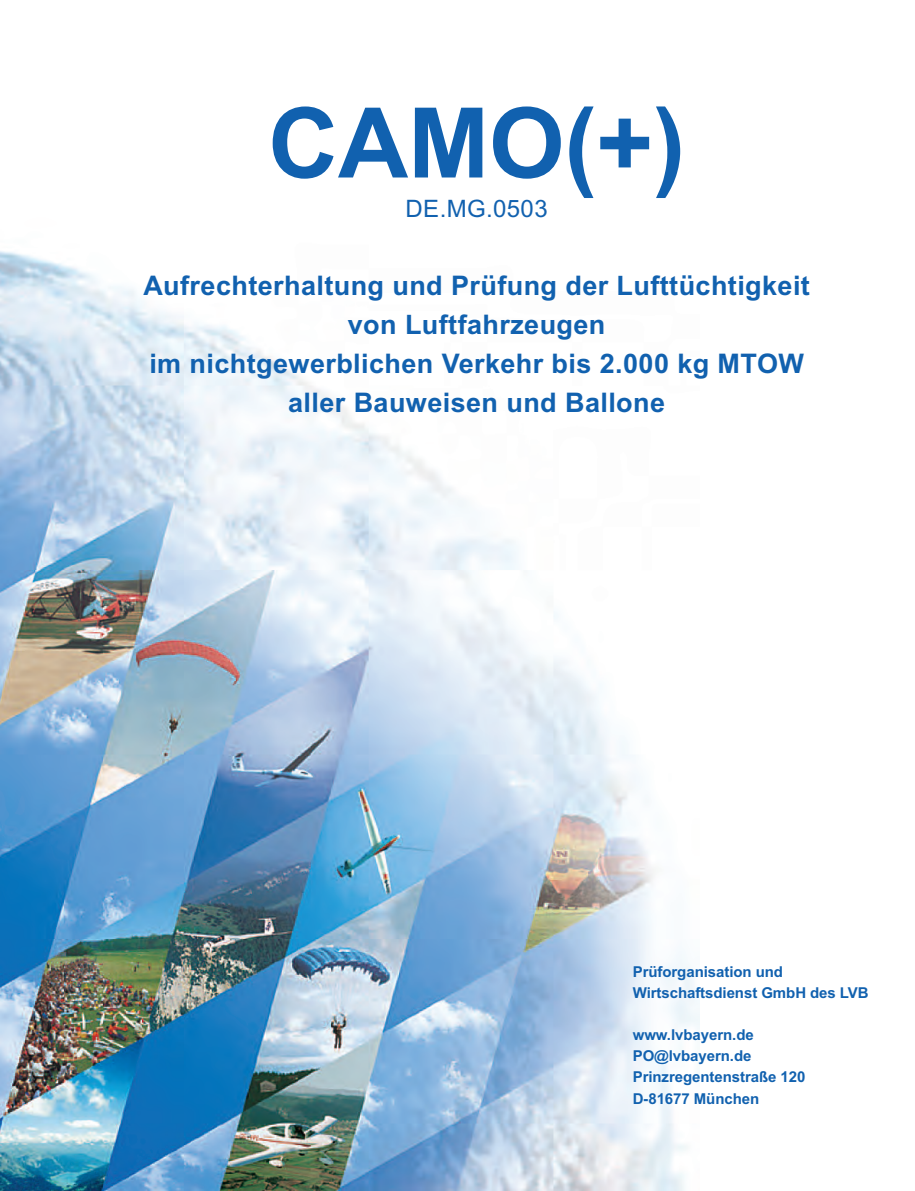
<style>
.page{position:relative;width:915px;height:1191px;background:#fff}
.page>*{position:absolute;margin:0;border:0;box-sizing:border-box;transform-origin:0 0}
.t1{font:700 97.5px "Arial";color:#1161af}
.t2{font:700 27px/39px "Arial";letter-spacing:.015em;color:#1161af;text-align:center}
.t3{font:24px "Arial";letter-spacing:.015em;color:#1161af}
.t4{font:700 15px/21px "Arial";letter-spacing:-.005em;color:#1161af}
</style>
<div class="page">
<img style="left:0;top:251px;width:699px;height:940px">
<h1 class="t1" style="left:268px;top:87px;width:418px">CAMO(+)</h1>
<p class="t3" style="left:405px;top:194px;width:143px">DE.MG.0503</p>
<p class="t2" style="left:143px;top:266px;width:667px">Aufrechterhaltung und Prüfung der Lufttüchtigkeit von Luftfahrzeugen<br>im nichtgewerblichen Verkehr bis 2.000 kg MTOW aller Bauweisen und Ballone</p>
<p class="t4" style="left:632px;top:961px;width:237px">Prüforganisation und<br>Wirtschaftsdienst GmbH des LVB</p>
<p class="t4" style="left:632px;top:1024px;width:174px">www.lvbayern.de<br>PO@lvbayern.de<br>Prinzregentenstraße 120<br>D-81677 München</p>
</div>
